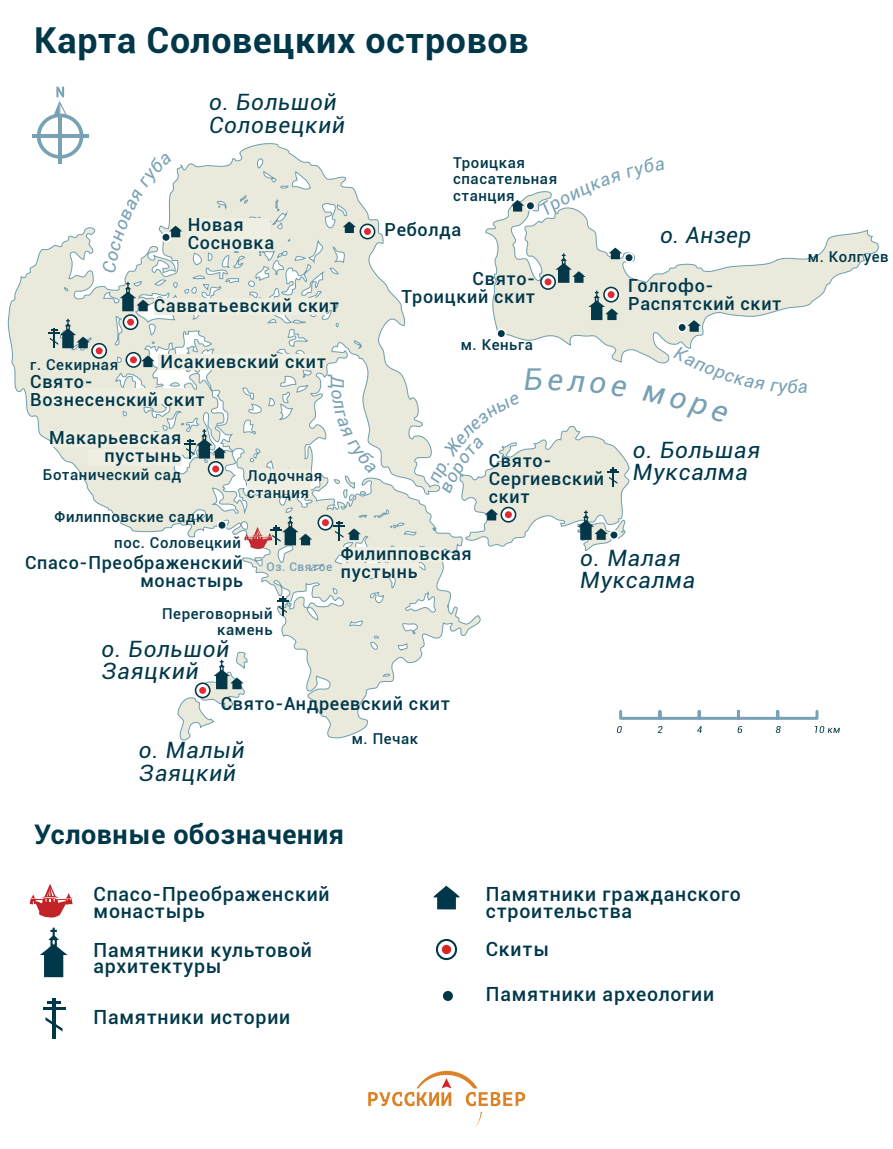
<style>
.page{position:relative;width:893px;height:1149px;background:#fff}
.page>*{position:absolute;margin:0;border:0;box-sizing:border-box;transform-origin:0 0}
.t1{font:700 35.7px "Roboto";letter-spacing:.02em;color:#00384a}
.t2{font:italic 30px "Roboto";color:#78a0b4}
.t3{font:700 27px "Roboto";letter-spacing:.02em;color:#00384a}
.t4{font:italic 22.5px/22.5px "Roboto";letter-spacing:.04em;color:#00384a}
.t5{font:500 19.5px/16.5px "Roboto";letter-spacing:.04em;color:#00384a}
.t6{font:500 18px/18px "Roboto";letter-spacing:.04em;color:#00384a;text-align:right}
.t7{font:500 15px/16.5px "Roboto";letter-spacing:.04em;color:#00384a}
.t8{font:500 12px "Roboto";letter-spacing:.04em;color:#78a0b4}
</style>
<div class="page">
<svg style="left:486px;top:192px;width:393px;height:171px"></svg>
<svg style="left:8px;top:143px;width:478px;height:595px"></svg>
<svg style="left:92px;top:343px;width:14px;height:15px"></svg>
<div style="left:91px;top:343px;width:16px;height:15px;border:2px solid #043849;border-radius:50%"></div>
<div style="left:95px;top:346px;width:8px;height:9px;background:#df2b33;border-radius:50%"></div>
<div style="left:94px;top:345px;width:10px;height:11px;border:2px solid #fff;border-radius:50%"></div>
<svg style="left:123px;top:315px;width:15px;height:14px"></svg>
<div style="left:123px;top:314px;width:15px;height:16px;border:2px solid #043849;border-radius:50%"></div>
<div style="left:126px;top:318px;width:9px;height:8px;background:#df2b33;border-radius:50%"></div>
<div style="left:126px;top:317px;width:10px;height:10px;border:2px solid #fff;border-radius:50%"></div>
<div style="left:497px;top:329px;width:9px;height:9px;background:#043849;border-radius:50%"></div>
<div style="left:496px;top:328px;width:10px;height:10px;border:2px solid #fff;border-radius:50%"></div>
<div style="left:625px;top:253px;width:8px;height:9px;background:#043849;border-radius:50%"></div>
<div style="left:624px;top:252px;width:10px;height:11px;border:2px solid #fff;border-radius:50%"></div>
<div style="left:526px;top:201px;width:9px;height:9px;background:#043849;border-radius:50%"></div>
<div style="left:525px;top:201px;width:10px;height:10px;border:2px solid #fff;border-radius:50%"></div>
<div style="left:218px;top:520px;width:8px;height:9px;background:#043849;border-radius:50%"></div>
<div style="left:217px;top:520px;width:10px;height:10px;border:2px solid #fff;border-radius:50%"></div>
<div style="left:678px;top:323px;width:8px;height:8px;background:#043849;border-radius:50%"></div>
<div style="left:677px;top:322px;width:10px;height:10px;border:2px solid #fff;border-radius:50%"></div>
<svg style="left:126px;top:352px;width:15px;height:15px"></svg>
<div style="left:126px;top:352px;width:15px;height:16px;border:2px solid #043849;border-radius:50%"></div>
<div style="left:129px;top:355px;width:9px;height:9px;background:#df2b33;border-radius:50%"></div>
<div style="left:128px;top:355px;width:10px;height:10px;border:2px solid #fff;border-radius:50%"></div>
<svg style="left:360px;top:224px;width:15px;height:14px"></svg>
<div style="left:360px;top:223px;width:15px;height:16px;border:2px solid #043849;border-radius:50%"></div>
<div style="left:363px;top:227px;width:9px;height:9px;background:#df2b33;border-radius:50%"></div>
<div style="left:362px;top:226px;width:11px;height:10px;border:2px solid #fff;border-radius:50%"></div>
<svg style="left:541px;top:275px;width:14px;height:14px"></svg>
<div style="left:540px;top:274px;width:16px;height:16px;border:2px solid #043849;border-radius:50%"></div>
<div style="left:544px;top:277px;width:8px;height:9px;background:#df2b33;border-radius:50%"></div>
<div style="left:543px;top:277px;width:10px;height:10px;border:2px solid #fff;border-radius:50%"></div>
<div style="left:603px;top:286px;width:16px;height:16px;border:2px solid #043849;border-radius:50%"></div>
<div style="left:606px;top:289px;width:10px;height:10px;border:2px solid #fff;border-radius:50%"></div>
<svg style="left:209px;top:461px;width:14px;height:15px"></svg>
<div style="left:208px;top:461px;width:16px;height:16px;border:2px solid #043849;border-radius:50%"></div>
<div style="left:211px;top:464px;width:9px;height:9px;background:#df2b33;border-radius:50%"></div>
<div style="left:211px;top:464px;width:10px;height:10px;border:2px solid #fff;border-radius:50%"></div>
<svg style="left:318px;top:515px;width:15px;height:14px"></svg>
<div style="left:317px;top:514px;width:16px;height:16px;border:2px solid #043849;border-radius:50%"></div>
<div style="left:321px;top:518px;width:9px;height:8px;background:#df2b33;border-radius:50%"></div>
<div style="left:320px;top:517px;width:10px;height:10px;border:2px solid #fff;border-radius:50%"></div>
<svg style="left:120px;top:282px;width:30px;height:29px"></svg>
<svg style="left:555px;top:253px;width:30px;height:30px"></svg>
<svg style="left:588px;top:290px;width:30px;height:30px"></svg>
<svg style="left:687px;top:320px;width:14px;height:12px"></svg>
<svg style="left:609px;top:247px;width:13px;height:12px"></svg>
<svg style="left:511px;top:200px;width:13px;height:11px"></svg>
<svg style="left:141px;top:355px;width:14px;height:12px"></svg>
<svg style="left:343px;top:221px;width:13px;height:12px"></svg>
<svg style="left:48px;top:319px;width:42px;height:29px"></svg>
<svg style="left:185px;top:429px;width:41px;height:29px"></svg>
<svg style="left:177px;top:650px;width:71px;height:90px"></svg>
<svg style="left:244px;top:516px;width:68px;height:33px;background:#bab4af"></svg>
<hr style="left:338px;top:521px;width:2px;height:20px;background:#043849">
<svg style="left:334px;top:522px;width:27px;height:18px"></svg>
<svg style="left:277px;top:596px;width:11px;height:20px"></svg>
<div style="left:154px;top:298px;width:171px;height:17px;background:#eeeee3"></div>
<div style="left:188px;top:218px;width:82px;height:32px;background:#eeeee3"></div>
<div style="left:30px;top:388px;width:163px;height:16px;background:#eeeee3"></div>
<div style="left:158px;top:354px;width:163px;height:15px;background:#eeeee3"></div>
<div style="left:52px;top:432px;width:130px;height:14px;background:#eeeee3"></div>
<div style="left:88px;top:449px;width:94px;height:17px;background:#eeeee3"></div>
<div style="left:247px;top:469px;width:64px;height:24px;background:#eeeee3"></div>
<div style="left:342px;top:547px;width:101px;height:15px;background:#eeeee3"></div>
<div style="left:342px;top:563px;width:77px;height:15px;background:#eeeee3"></div>
<svg style="left:475px;top:1111px;width:7px;height:16px"></svg>
<svg style="left:368px;top:1070px;width:157px;height:35px"></svg>
<hr style="left:58px;top:114px;width:4px;height:49px;background:#78a1b5">
<hr style="left:32px;top:134px;width:56px;height:4px;background:#78a1b5">
<svg style="left:37px;top:87px;width:46px;height:72px"></svg>
<svg style="left:40px;top:927px;width:28px;height:49px"></svg>
<hr style="left:52px;top:998px;width:4px;height:40px;background:#00384a">
<hr style="left:43px;top:1006px;width:22px;height:3px;background:#00384a">
<hr style="left:47px;top:1000px;width:14px;height:3px;background:#00384a">
<svg style="left:45px;top:1017px;width:18px;height:14px"></svg>
<svg style="left:433px;top:885px;width:27px;height:24px"></svg>
<svg style="left:437px;top:939px;width:19px;height:19px"></svg>
<div style="left:436px;top:938px;width:21px;height:21px;border:2px solid #00384a;border-radius:50%"></div>
<div style="left:441px;top:943px;width:11px;height:11px;background:#d92426;border-radius:50%"></div>
<div style="left:440px;top:942px;width:13px;height:13px;border:2px solid #fff;border-radius:50%"></div>
<svg style="left:30px;top:884px;width:43px;height:33px"></svg>
<div style="left:442px;top:989px;width:12px;height:12px;background:#00384a;border-radius:50%"></div>
<div style="left:441px;top:988px;width:14px;height:14px;border:2px solid #fff;border-radius:50%"></div>
<svg style="left:617px;top:710px;width:223px;height:22px"></svg>
<svg style="left:643px;top:346px;width:164px;height:18px"></svg>
<svg style="left:539px;top:191px;width:126px;height:25px"></svg>
<svg style="left:102px;top:152px;width:80px;height:121px"></svg>
<svg style="left:328px;top:374px;width:49px;height:128px"></svg>
<svg style="left:430px;top:373px;width:200px;height:178px"></svg>
<p class="t1" style="left:34px;top:15px;width:496px">Карта Соловецких островов</p>
<p class="t4" style="left:209px;top:90px;width:137px">о. Большой<br>Соловецкий</p>
<p class="t7" style="left:453px;top:153px;width:106px">Троицкая спасательная станция</p>
<p class="t6" style="left:188px;top:215px;width:57px">Новая</p>
<p class="t6" style="left:385px;top:219px;width:78px">Реболда</p>
<p class="t6" style="left:188px;top:233px;width:88px">Сосновка</p>
<p class="t6" style="left:154px;top:296px;width:187px">Савватьевский скит</p>
<p class="t6" style="left:402px;top:269px;width:135px">Свято-<br>Троицкий скит</p>
<p class="t7" style="left:461px;top:336px;width:74px">м. Кеньга</p>
<p class="t4" style="left:660px;top:223px;width:93px">о. Анзер</p>
<p class="t6" style="left:628px;top:276px;width:87px">Голгофо-</p>
<p class="t6" style="left:628px;top:294px;width:155px">Распятский скит</p>
<p class="t6" style="left:161px;top:352px;width:167px">Исакиевский скит</p>
<p class="t6" style="left:30px;top:372px;width:176px;text-align:left">Свято-<br>Вознесенский скит</p>
<p class="t6" style="left:49px;top:428px;width:134px">Макарьевская пустынь</p>
<p class="t7" style="left:30px;top:356px;width:90px">г. Секирная</p>
<p class="t7" style="left:43px;top:465px;width:140px">Ботанический сад</p>
<p class="t7" style="left:247px;top:467px;width:76px">Лодочная станция</p>
<p class="t7" style="left:55px;top:507px;width:160px">Филипповские садки</p>
<p class="t7" style="left:114px;top:534px;width:128px">пос. Соловецкий</p>
<p class="t6" style="left:25px;top:552px;width:219px">Спасо-Преображенский монастырь</p>
<p class="t8" style="left:266px;top:558px;width:67px">Оз. Святое</p>
<p class="t7" style="left:162px;top:604px;width:112px;text-align:right">Переговорный камень</p>
<p class="t4" style="left:102px;top:636px;width:129px">о. Большой<br>Заяцкий</p>
<p class="t6" style="left:341px;top:544px;width:132px;text-align:left">Филипповская пустынь</p>
<p class="t6" style="left:221px;top:693px;width:231px">Свято-Андреевский скит</p>
<p class="t4" style="left:139px;top:738px;width:107px">о. Малый</p>
<p class="t4" style="left:139px;top:760px;width:99px">Заяцкий</p>
<p class="t7" style="left:352px;top:730px;width:68px">м. Печак</p>
<p class="t3" style="left:34px;top:814px;width:311px">Условные обозначения</p>
<p class="t2" style="left:524px;top:358px;width:21px">Б</p>
<p class="t6" style="left:489px;top:450px;width:117px;text-align:left">Свято-<br>Сергиевский скит</p>
<p class="t4" style="left:633px;top:438px;width:129px">о. Большая<br>Муксалма</p>
<p class="t4" style="left:580px;top:545px;width:117px">о. Малая<br>Муксалма</p>
<p class="t5" style="left:94px;top:885px;width:238px">Спасо-Преображенский монастырь</p>
<p class="t5" style="left:94px;top:940px;width:220px">Памятники культовой архитектуры</p>
<p class="t5" style="left:486px;top:940px;width:65px">Скиты</p>
<p class="t5" style="left:94px;top:1007px;width:198px">Памятники истории</p>
<p class="t5" style="left:486px;top:885px;width:257px">Памятники гражданского строительства</p>
<p class="t5" style="left:486px;top:984px;width:230px">Памятники археологии</p>
<p class="t7" style="left:808px;top:247px;width:82px">м. Колгуев</p>
</div>
